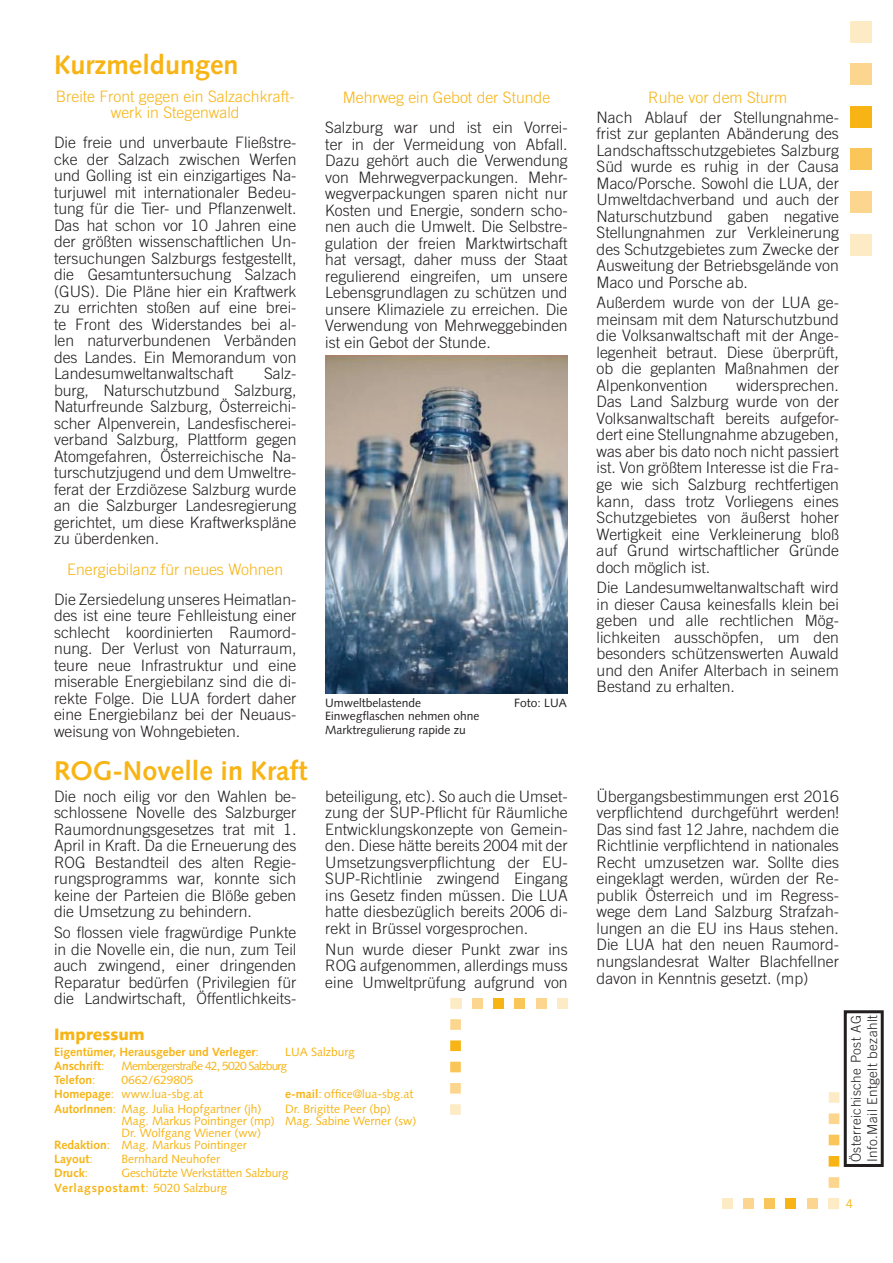
<style>
.page{position:relative;width:893px;height:1263px;background:#fff}
.page>*{position:absolute;margin:0;border:0;box-sizing:border-box;transform-origin:0 0}
.t1{font:700 27px "Syntax";color:#f7b414}
.t2{font:900 16.5px "Syntax";color:#f7b414}
.t3{font:300 15.75px/16.5px "Trade Gothic";color:#231f20;text-align:justify}
.t4{font:300 15.75px/16.5px "Trade Gothic";color:#f7b414;text-align:center}
.t5{font:300 13.5px/16.2px "Trade Gothic";letter-spacing:.03em;color:#231f20}
.t6{font:12px/14.1px "Syntax";color:#f7b414}
.t7{font:12px/13.5px "Syntax";color:#231f20}
.t8{font:700 12px "Syntax";color:#f7b414}
.t9{font:12px "Syntax";letter-spacing:-.06em;color:#f7b414}
.t10{font:12px "Trade Gothic";color:#f7b414}
.s1{font-weight:400}
.s2{font-weight:700}
</style>
<div class="page">
<div style="left:850px;top:21px;width:22px;height:22px;background:#fdebc6"></div>
<div style="left:850px;top:64px;width:22px;height:21px;background:#fcd68e"></div>
<div style="left:850px;top:106px;width:22px;height:22px;background:#f7b414"></div>
<div style="left:850px;top:149px;width:22px;height:21px;background:#fac659"></div>
<div style="left:850px;top:191px;width:22px;height:22px;background:#fcd68e"></div>
<div style="left:850px;top:234px;width:22px;height:21px;background:#fdebc6"></div>
<div style="left:807px;top:1198px;width:10px;height:11px;background:#fcd68e"></div>
<div style="left:786px;top:1198px;width:10px;height:11px;background:#f7b414"></div>
<div style="left:764px;top:1198px;width:11px;height:11px;background:#fac659"></div>
<div style="left:743px;top:1198px;width:11px;height:11px;background:#fcd68e"></div>
<div style="left:722px;top:1198px;width:10px;height:11px;background:#fdebc6"></div>
<div style="left:828px;top:1198px;width:11px;height:11px;background:#fdebc6"></div>
<div style="left:829px;top:1177px;width:10px;height:11px;background:#fcd68e"></div>
<div style="left:829px;top:1156px;width:10px;height:10px;background:#f7b414"></div>
<div style="left:829px;top:1135px;width:10px;height:10px;background:#fac659"></div>
<div style="left:829px;top:1113px;width:10px;height:11px;background:#fcd68e"></div>
<div style="left:829px;top:1092px;width:10px;height:11px;background:#fdebc6"></div>
<div style="left:844px;top:1010px;width:40px;height:157px;border:3px solid #231f20"></div>
<div style="left:451px;top:998px;width:10px;height:11px;background:#fdebc6"></div>
<div style="left:472px;top:998px;width:11px;height:11px;background:#fcd68e"></div>
<div style="left:493px;top:998px;width:11px;height:11px;background:#f7b414"></div>
<div style="left:514px;top:998px;width:11px;height:11px;background:#fac659"></div>
<div style="left:536px;top:998px;width:10px;height:11px;background:#fcd68e"></div>
<div style="left:557px;top:998px;width:11px;height:11px;background:#fdebc6"></div>
<div style="left:450px;top:998px;width:11px;height:10px;background:#fdebc6"></div>
<div style="left:450px;top:1019px;width:11px;height:11px;background:#fcd68e"></div>
<div style="left:450px;top:1040px;width:11px;height:11px;background:#f7b414"></div>
<div style="left:450px;top:1062px;width:11px;height:10px;background:#fac659"></div>
<div style="left:450px;top:1083px;width:11px;height:10px;background:#fcd68e"></div>
<div style="left:450px;top:1104px;width:11px;height:11px;background:#fdebc6"></div>
<img style="left:325px;top:355px;width:243px;height:338px">
<h1 class="t1" style="left:54px;top:50px;width:186px">Kurzmeldungen</h1>
<p class="t4" style="left:56px;top:88px;width:240px">Breite Front gegen ein Salzachkraft&shy;werk in Stegenwald</p>
<p class="t3" style="left:54px;top:134px;width:244px">Die freie und unverbaute Fließstre&shy;cke der Salzach zwischen Werfen und Golling ist ein einzigartiges Na&shy;turjuwel mit internationaler Bedeu&shy;tung für die Tier- und Pflanzenwelt.<br>Das hat schon vor 10 Jahren eine der größten wissenschaftlichen Un&shy;tersuchungen Salzburgs festgestellt, die Gesamtuntersuchung Salzach (GUS). Die Pläne hier ein Kraftwerk zu errichten stoßen auf eine brei&shy;te Front des Widerstandes bei al&shy;len naturverbundenen Verbänden des Landes. Ein Memorandum von Landesumweltanwaltschaft</p>
<p class="t3" style="left:54px;top:365px;width:244px;text-indent:210px">Salz&shy;burg, Naturschutzbund Salzburg, Naturfreunde Salzburg, Österreichi&shy;scher Alpenverein, Landesfischerei&shy;verband Salzburg, Plattform gegen Atomgefahren, Österreichische Na&shy;turschutzjugend und dem Umweltre&shy;ferat der Erzdiözese Salzburg wurde an die Salzburger Landesregierung gerichtet, um diese Kraftwerkspläne zu überdenken.</p>
<p class="t4" style="left:67px;top:560px;width:217px">Energiebilanz für neues Wohnen</p>
<p class="t3" style="left:54px;top:591px;width:244px">Die Zersiedelung unseres Heimatlan&shy;des ist eine teure Fehlleistung einer schlecht koordinierten Raumord&shy;nung. Der Verlust von Naturraum, teure neue Infrastruktur und eine miserable Energiebilanz sind die di&shy;rekte Folge. Die LUA fordert daher eine Energiebilanz bei der Neuaus&shy;weisung von Wohngebieten.</p>
<h1 class="t1" style="left:54px;top:755px;width:255px">ROG-Novelle in Kraft</h1>
<p class="t3" style="left:54px;top:788px;width:244px">Die noch eilig vor den Wahlen be&shy;schlossene Novelle des Salzburger Raumordnungsgesetzes trat mit 1.<br>April in Kraft. Da die Erneuerung des ROG Bestandteil des alten Regie&shy;rungsprogramms war, konnte sich keine der Parteien die Blöße geben die Umsetzung zu behindern.</p>
<p class="t3" style="left:54px;top:924px;width:244px">So flossen viele fragwürdige Punkte in die Novelle ein, die nun, zum Teil auch zwingend, einer dringenden Reparatur bedürfen (Privilegien für die Landwirtschaft, Öffentlichkeits-</p>
<p class="t4" style="left:343px;top:89px;width:209px">Mehrweg ein Gebot der Stunde</p>
<p class="t3" style="left:325px;top:119px;width:244px">Salzburg war und ist ein Vorrei&shy;ter in der Vermeidung von Abfall.<br>Dazu gehört auch die Verwendung von Mehrwegverpackungen. Mehr&shy;wegverpackungen sparen nicht nur Kosten und Energie, sondern scho&shy;nen auch die Umwelt. Die Selbstre&shy;gulation der freien Marktwirtschaft hat versagt, daher muss der Staat regulierend eingreifen, um unsere Lebensgrundlagen zu schützen und unsere Klimaziele zu erreichen. Die Verwendung von Mehrweggebinden ist ein Gebot der Stunde.</p>
<p class="t7" style="left:325px;top:696px;width:98px">Umweltbelastende</p>
<p class="t7" style="left:514px;top:696px;width:54px">Foto: LUA</p>
<p class="t7" style="left:325px;top:709px;width:156px">Einwegflaschen nehmen ohne<br>Marktregulierung rapide zu</p>
<p class="t3" style="left:325px;top:788px;width:244px">beteiligung, etc). So auch die Umset&shy;zung der SUP-Pflicht für Räumliche Entwicklungskonzepte von Gemein&shy;den. Diese hätte bereits 2004 mit der Umsetzungsverpflichtung der EU-SUP-Richtlinie zwingend Eingang ins Gesetz finden müssen. Die LUA hatte diesbezüglich bereits 2006 di&shy;rekt in Brüssel vorgesprochen.</p>
<p class="t3" style="left:325px;top:941px;width:244px">Nun wurde dieser Punkt zwar ins ROG aufgenommen, allerdings muss eine Umweltprüfung aufgrund von</p>
<p class="t2" style="left:54px;top:1024px;width:92px">Impressum</p>
<p class="t8" style="left:54px;top:1045px;width:206px">Eigentümer, Herausgeber und Verleger<span class="s1">:</span></p>
<p class="t6" style="left:285px;top:1045px;width:71px">LUA Salzburg</p>
<p class="t8" style="left:54px;top:1059px;width:52px">Anschrift<span class="s1">:</span></p>
<p class="t9" style="left:122px;top:1059px;width:167px">Membergerstraße 42, 5020 Salzburg</p>
<p class="t8" style="left:54px;top:1073px;width:43px">Telefon<span class="s1">:</span></p>
<p class="t6" style="left:54px;top:1073px;width:151px;text-indent:68px">0662/629805<br><span class="s2">Homepage</span>: www.lua-sbg.at</p>
<p class="t6" style="left:285px;top:1087px;width:130px"><span class="s2">e-mail</span>: office@lua-sbg.at</p>
<p class="t6" style="left:54px;top:1101px;width:209px"><span class="s2">AutorInnen</span>: Mag. Julia Hopfgartner (jh)</p>
<p class="t6" style="left:285px;top:1101px;width:107px">Dr. Brigitte Peer (bp)</p>
<p class="t6" style="left:122px;top:1113px;width:297px">Mag. Markus Pointinger (mp) Mag. Sabine Werner (sw)</p>
<p class="t6" style="left:122px;top:1125px;width:141px">Dr. Wolfgang Wiener (ww)</p>
<p class="t6" style="left:54px;top:1137px;width:194px"><span class="s2">Redaktion</span>: Mag. Markus Pointinger</p>
<p class="t8" style="left:54px;top:1151px;width:40px">Layout<span class="s1">:</span></p>
<p class="t6" style="left:122px;top:1151px;width:100px">Bernhard Neuhofer</p>
<p class="t8" style="left:54px;top:1166px;width:35px">Druck<span class="s1">:</span></p>
<p class="t6" style="left:54px;top:1165px;width:236px;line-height:15.5px;text-indent:68px">Geschützte Werkstätten Salzburg<br><span class="s2">Verlagspostamt</span>: 5020 Salzburg</p>
<p class="t4" style="left:648px;top:89px;width:141px">Ruhe vor dem Sturm</p>
<p class="t3" style="left:597px;top:108px;width:244px">Nach Ablauf der Stellungnahme&shy;frist zur geplanten Abänderung des Landschaftsschutzgebietes Salzburg Süd wurde es ruhig in der Causa Maco/Porsche. Sowohl die LUA, der Umweltdachverband und auch der Naturschutzbund gaben negative Stellungnahmen zur Verkleinerung des Schutzgebietes zum Zwecke der Ausweitung der Betriebsgelände von Maco und Porsche ab.</p>
<p class="t3" style="left:597px;top:294px;width:244px">Außerdem wurde von der LUA ge&shy;meinsam mit dem Naturschutzbund die Volksanwaltschaft mit der Ange&shy;legenheit betraut. Diese überprüft, ob die geplanten Maßnahmen der Alpenkonvention</p>
<p class="t3" style="left:597px;top:377px;width:244px;text-indent:140px">widersprechen.<br>Das Land Salzburg wurde von der Volksanwaltschaft bereits aufgefor&shy;dert eine Stellungnahme abzugeben, was aber bis dato noch nicht passiert ist. Von größtem Interesse ist die Fra&shy;ge wie sich Salzburg rechtfertigen kann, dass trotz Vorliegens eines Schutzgebietes von äußerst hoher Wertigkeit eine Verkleinerung bloß auf Grund wirtschaftlicher Gründe doch möglich ist.</p>
<p class="t3" style="left:597px;top:579px;width:244px">Die Landesumweltanwaltschaft wird in dieser Causa keinesfalls klein bei geben und alle rechtlichen Mög&shy;lichkeiten ausschöpfen, um den besonders schützenswerten Auwald und den Anifer Alterbach in seinem Bestand zu erhalten.</p>
<p class="t3" style="left:597px;top:788px;width:244px">Übergangsbestimmungen erst 2016 verpflichtend durchgeführt werden!<br>Das sind fast 12 Jahre, nachdem die Richtlinie verpflichtend in nationales Recht umzusetzen war. Sollte dies eingeklagt werden, würden der Re&shy;publik Österreich und im Regress&shy;wege dem Land Salzburg Strafzah&shy;lungen an die EU ins Haus stehen.<br>Die LUA hat den neuen Raumord&shy;nungslandesrat Walter Blachfellner davon in Kenntnis gesetzt. (mp)</p>
<p class="t5" style="left:848px;top:1162px;width:149px;rotate:-90deg">Österreichische Post AG<br>Info.Mail Entgelt bezahlt</p>
<p class="t10" style="left:846px;top:1196px;width:9px">4</p>
</div>
